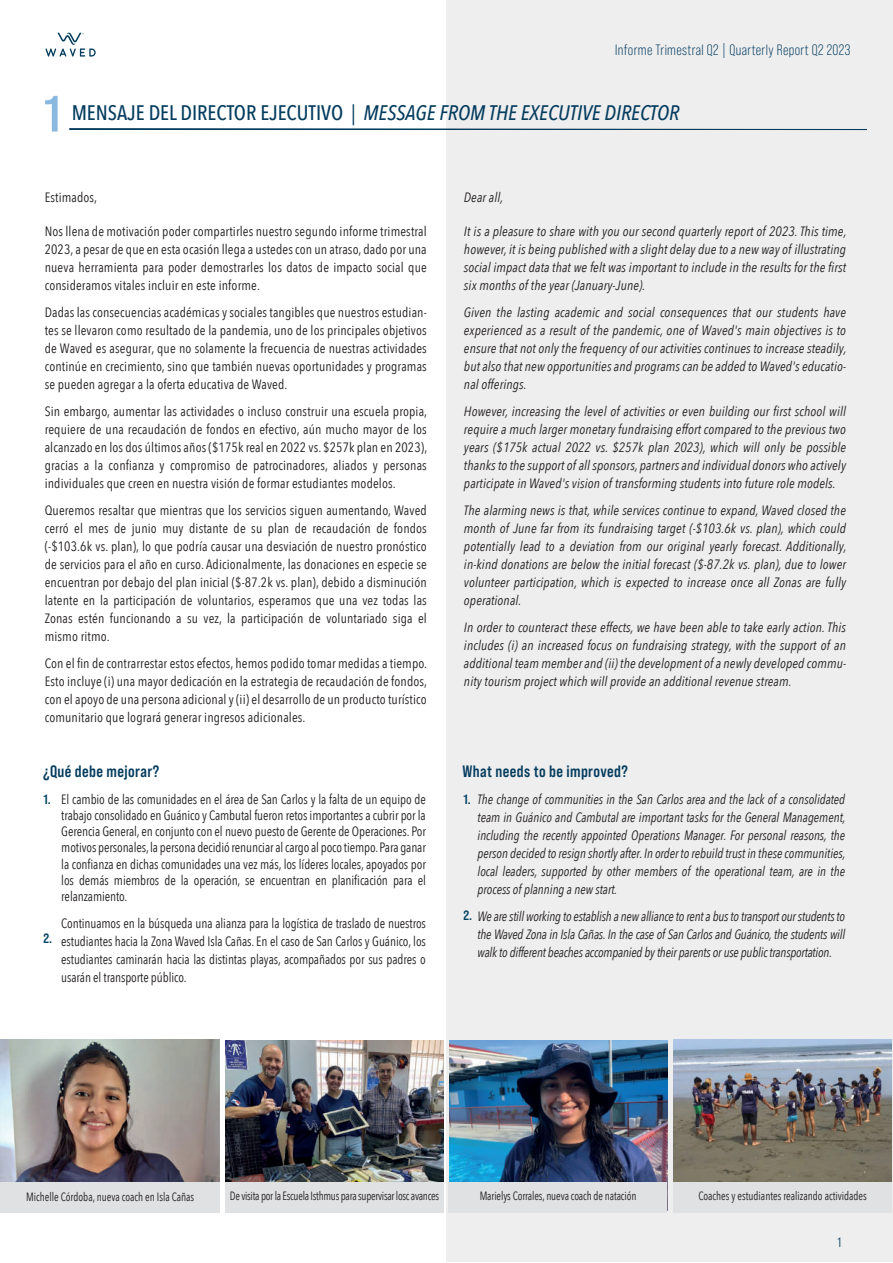
<style>
.page{position:relative;width:893px;height:1263px;background:#fff}
.page>*{position:absolute;margin:0;border:0;box-sizing:border-box;transform-origin:0 0}
.t1{font:700 51px "Bebas Neue Pro Semi Exp";color:#8ab9e0}
.t2{font:italic 500 21px "Avenir Next Condensed";color:#043c5e}
.t3{font:700 16.5px "Bebas Neue Pro Semi Exp";letter-spacing:.025em;color:#043c5e;scale:.95 1}
.t4{font:15px "Bebas Neue Pro";letter-spacing:.025em;color:#043c5e}
.t5{font:13.5px/18px "Avenir Next Condensed";letter-spacing:.01em;color:#231f20;text-align:justify}
.t6{font:italic 13.5px/18px "Avenir Next Condensed";letter-spacing:.01em;color:#231f20;text-align:justify}
.t7{font:13.5px/16.2px "Avenir Next Condensed";letter-spacing:.01em;color:#231f20;text-align:justify;scale:.95 1}
.t8{font:italic 13.5px/18px "Avenir Next Condensed";letter-spacing:.01em;color:#231f20;text-align:justify;scale:.95 1}
.t9{font:700 13.5px "Bebas Neue Pro Semi Exp";color:#024060}
.t10{font:13.5px "Bebas Neue Pro Middle";color:#043c5e}
.t11{font:12px "Avenir Next Condensed";letter-spacing:-.01em;color:#231f20;scale:.9 1}
.s1{font-style:normal}
.s2{font-weight:400;font-style:normal}
.s3{font-family:"Bebas Neue Pro Semi Exp";font-weight:700;font-style:normal;color:#024060}
</style>
<div class="page">
<div style="left:447px;top:0;width:446px;height:1262px;background:#eeeeef"></div>
<img style="left:673px;top:1039px;width:219px;height:143px">
<img style="left:225px;top:1040px;width:218px;height:142px">
<img style="left:449px;top:1040px;width:218px;height:142px">
<svg style="left:46px;top:33px;width:50px;height:24px"></svg>
<svg style="left:69px;top:129px;width:798px;height:1px"></svg>
<img style="left:0;top:1040px;width:219px;height:142px">
<div style="left:0;top:1182px;width:220px;height:31px;background:#e0e1e3"></div>
<div style="left:449px;top:1182px;width:218px;height:31px;background:#e0e1e3"></div>
<div style="left:225px;top:1182px;width:218px;height:31px;background:#e0e1e3"></div>
<div style="left:673px;top:1182px;width:219px;height:31px;background:#e0e1e3"></div>
<h1 class="t1" style="left:44px;top:83px;width:18px">1</h1>
<p class="t4" style="left:615px;top:41px;width:237px">Informe Trimestral Q2 | Quarterly Report Q2 2023</p>
<h2 class="t2" style="left:72px;top:100px;width:609px"><span class="s1">MENSAJE DEL DIRECTOR EJECUTIVO</span> <span class="s2">|</span> MESSAGE FROM THE EXECUTIVE DIRECTOR</h2>
<p class="t5" style="left:45px;top:188px;width:54px">Estimados,</p>
<p class="t5" style="left:45px;top:222px;width:384px">Nos llena de motivación poder compartirles nuestro segundo informe trimestral 2023, a pesar de que en esta ocasión llega a ustedes con un atraso, dado por una nueva herramienta para poder demostrarles los datos de impacto social que consideramos vitales incluir en este informe.</p>
<p class="t5" style="left:45px;top:303px;width:384px">Dadas las consecuencias académicas y sociales tangibles que nuestros estudian&shy;tes se llevaron como resultado de la pandemia, uno de los principales objetivos de Waved es asegurar, que no solamente la frecuencia de nuestras actividades continúe en crecimiento, sino que también nuevas oportunidades y programas se pueden agregar a la oferta educativa de Waved.</p>
<p class="t5" style="left:45px;top:402px;width:384px">Sin embargo, aumentar las actividades o incluso construir una escuela propia, requiere de una recaudación de fondos en efectivo, aún mucho mayor de los alcanzado en los dos últimos años ($175k real en 2022 vs. $257k plan en 2023), gracias a la confianza y compromiso de patrocinadores, aliados y personas individuales que creen en nuestra visión de formar estudiantes modelos.</p>
<p class="t5" style="left:45px;top:501px;width:384px">Queremos resaltar que mientras que los servicios siguen aumentando, Waved cerró el mes de junio muy distante de su plan de recaudación de fondos (-$103.6k vs. plan), lo que podría causar una desviación de nuestro pronóstico de servicios para el año en curso. Adicionalmente, las donaciones en especie se encuentran por debajo del plan inicial ($-87.2k vs. plan), debido a disminución latente en la participación de voluntarios, esperamos que una vez todas las Zonas estén funcionando a su vez, la participación de voluntariado siga el mismo ritmo.</p>
<p class="t5" style="left:45px;top:654px;width:384px">Con el fin de contrarrestar estos efectos, hemos podido tomar medidas a tiempo.<br>Esto incluye (i) una mayor dedicación en la estrategia de recaudación de fondos, con el apoyo de una persona adicional y (ii) el desarrollo de un producto turístico comunitario que logrará generar ingresos adicionales.</p>
<p class="t6" style="left:464px;top:188px;width:41px">Dear all,</p>
<p class="t6" style="left:464px;top:223px;width:384px">It is a pleasure to share with you our second quarterly report of 2023. This time, however, it is being published with a slight delay due to a new way of illustrating social impact data that we felt was important to include in the results for the first six months of the year (January-June).</p>
<p class="t6" style="left:464px;top:304px;width:384px">Given the lasting academic and social consequences that our students have experienced as a result of the pandemic, one of Waved's main objectives is to ensure that not only the frequency of our activities continues to increase steadily, but also that new opportunities and programs can be added to Waved's educatio&shy;nal offerings.</p>
<p class="t6" style="left:464px;top:403px;width:384px">However, increasing the level of activities or even building our first school will require a much larger monetary fundraising effort compared to the previous two years ($175k actual 2022 vs. $257k plan 2023), which will only be possible thanks to the support of all sponsors, partners and individual donors who actively participate in Waved's vision of transforming students into future role models.</p>
<p class="t6" style="left:464px;top:502px;width:384px">The alarming news is that, while services continue to expand, Waved closed the month of June far from its fundraising target (-$103.6k vs. plan), which could potentially lead to a deviation from our original yearly forecast. Additionally, in-kind donations are below the initial forecast ($-87.2k vs. plan), due to lower volunteer participation, which is expected to increase once all Zonas are fully operational.</p>
<p class="t6" style="left:464px;top:619px;width:384px">In order to counteract these effects, we have been able to take early action. This includes (i) an increased focus on fundraising strategy, with the support of an additional team member and (ii) the development of a newly developed commu&shy;nity tourism project which will provide an additional revenue stream.</p>
<p class="t3" style="left:43px;top:761px;width:124px">¿Qué debe mejorar?</p>
<p class="t7" style="left:61px;top:790px;width:385px">El cambio de las comunidades en el área de San Carlos y la falta de un equipo de trabajo consolidado en Guánico y Cambutal fueron retos importantes a cubrir por la Gerencia General, en conjunto con el nuevo puesto de Gerente de Operaciones. Por motivos personales, la persona decidió renunciar al cargo al poco tiempo. Para ganar la confianza en dichas comunidades una vez más, los líderes locales, apoyados por los demás miembros de la operación, se encuentran en planificación para el relanzamiento.</p>
<p class="t7" style="left:61px;top:913px;width:385px;line-height:18px">Continuamos en la búsqueda una alianza para la logística de traslado de nuestros estudiantes hacia la Zona Waved Isla Cañas. En el caso de San Carlos y Guánico, los estudiantes caminarán hacia las distintas playas, acompañados por sus padres o usarán el transporte público.</p>
<p class="t9" style="left:43px;top:791px;width:9px">1.</p>
<p class="t9" style="left:43px;top:930px;width:10px">2.</p>
<p class="t3" style="left:463px;top:761px;width:176px">What needs to be improved?</p>
<p class="t8" style="left:478px;top:790px;width:389px">The change of communities in the San Carlos area and the lack of a consolidated team in Guánico and Cambutal are important tasks for the General Management, including the recently appointed Operations Manager. For personal reasons, the person decided to resign shortly after. In order to rebuild trust in these communities, local leaders, supported by other members of the operational team, are in the process of planning a new start.</p>
<p class="t8" style="left:478px;top:907px;width:388px;text-indent:-14px"><span class="s3">2.</span> We are still working to establish a new alliance to rent a bus to transport our students to the Waved Zona in Isla Cañas. In the case of San Carlos and Guánico, the students will walk to different beaches accompanied by their parents or use public transportation.</p>
<p class="t9" style="left:463px;top:791px;width:9px">1.</p>
<p class="t11" style="left:26px;top:1186px;width:188px">Michelle Córdoba, nueva coach en Isla Cañas</p>
<p class="t11" style="left:230px;top:1185px;width:234px">De visita por la Escuela Isthmus para supervisar losc avances</p>
<p class="t11" style="left:480px;top:1185px;width:176px">Marielys Corrales, nueva coach de natación</p>
<p class="t11" style="left:698px;top:1185px;width:189px">Coaches y estudiantes realizando actividades</p>
<p class="t10" style="left:838px;top:1235px;width:5px">1</p>
</div>
